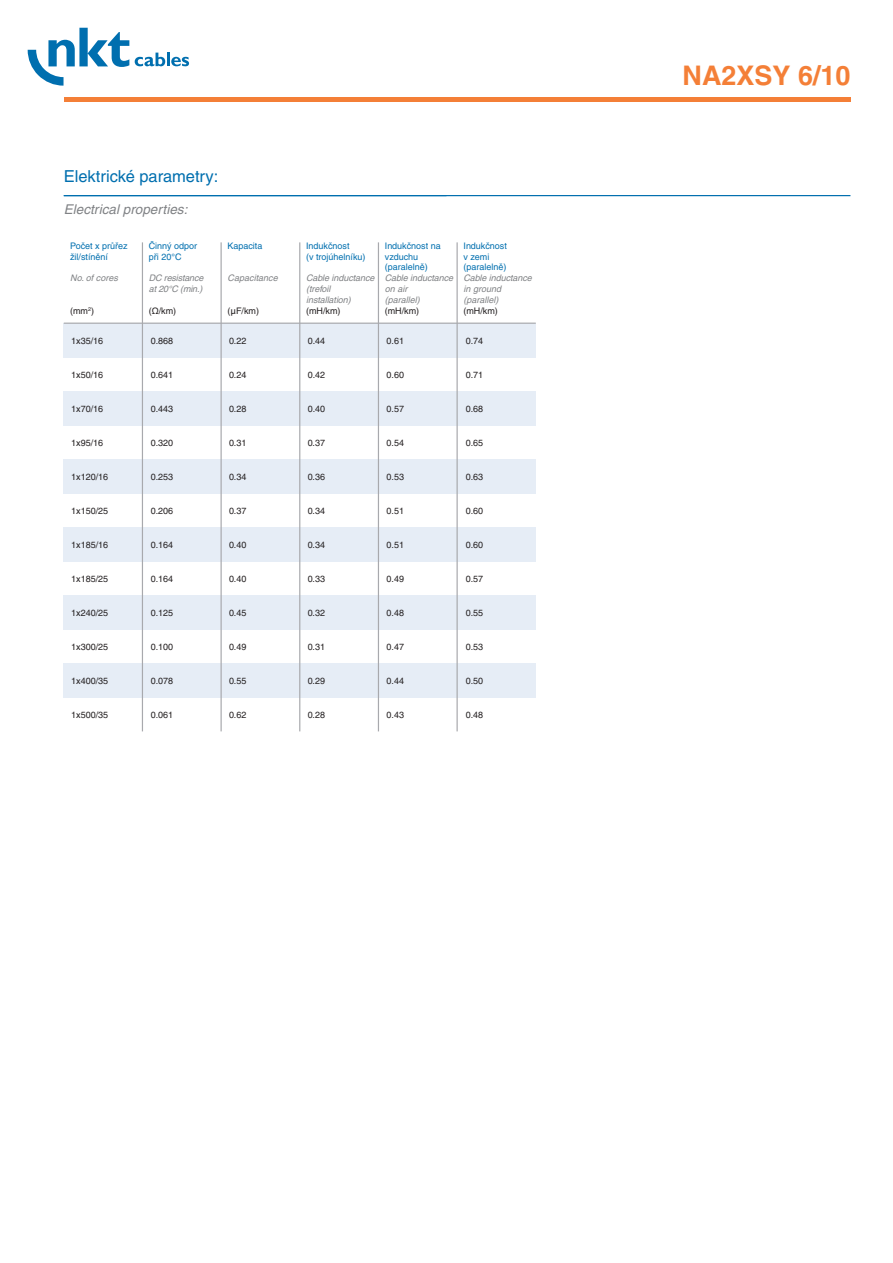
<style>
.page{position:relative;width:893px;height:1263px;background:#fff}
.page>*{position:absolute;margin:0;border:0;box-sizing:border-box;transform-origin:0 0}
.t1{font:700 27px "Helvetica CE";color:#f47f37}
.t2{font:16.5px "Helvetica CE";color:#006faf}
.t3{font:italic 13.5px "Helvetica CE";letter-spacing:.005em;color:#808285}
.t4{font:9px "Helvetica CE";color:#231f20}
.t5{font:italic 9px/10.8px "Helvetica CE";letter-spacing:-.005em;color:#808285}
.t6{font:9px/10.8px "Helvetica CE";color:#006faf}
.s1{font-family:"Helvetica"}
.s2{font-family:"Lucida Grande"}
</style>
<div class="page">
<svg style="left:28px;top:28px;width:101px;height:58px"></svg>
<svg style="left:135px;top:53px;width:54px;height:13px"></svg>
<hr style="left:64px;top:98px;width:786px;height:4px;background:#f47f37">
<hr style="left:64px;top:195px;width:786px;height:1px;background:#006faf">
<div style="left:64px;top:323px;width:472px;height:34px;background:#e6edf6"></div>
<div style="left:64px;top:391px;width:472px;height:34px;background:#e6edf6"></div>
<div style="left:64px;top:459px;width:472px;height:34px;background:#e6edf6"></div>
<div style="left:64px;top:527px;width:472px;height:34px;background:#e6edf6"></div>
<div style="left:64px;top:595px;width:472px;height:34px;background:#e6edf6"></div>
<div style="left:64px;top:663px;width:472px;height:34px;background:#e6edf6"></div>
<hr style="left:142px;top:242px;width:1px;height:489px;background:#a8a9ad">
<hr style="left:221px;top:242px;width:1px;height:489px;background:#a8a9ad">
<hr style="left:299px;top:242px;width:1px;height:489px;background:#a8a9ad">
<hr style="left:64px;top:323px;width:472px;height:1px;background:#a8a9ad">
<hr style="left:378px;top:242px;width:1px;height:489px;background:#a8a9ad">
<hr style="left:456px;top:242px;width:2px;height:489px;background:#a8a9ad">
<h2 class="t2" style="left:64px;top:170px;width:156px">Elektrické parametry:</h2>
<h3 class="t3" style="left:64px;top:204px;width:125px">Electrical properties:</h3>
<p class="t6" style="left:149px;top:241px;width:50px">Činný odpor při 20°C</p>
<p class="t5" style="left:149px;top:274px;width:56px">DC resistance at 20°C (min.)</p>
<p class="t4" style="left:149px;top:307px;width:29px">(<span class="s1">Ω</span>/km)</p>
<p class="t6" style="left:70px;top:241px;width:59px">Počet x průřez žil/stínění</p>
<p class="t5" style="left:70px;top:274px;width:49px">No. of cores</p>
<p class="t4" style="left:70px;top:307px;width:25px">(mm<sup>2</sup>)</p>
<p class="t4" style="left:71px;top:337px;width:33px">1x35/16</p>
<p class="t4" style="left:151px;top:337px;width:24px">0.868</p>
<p class="t4" style="left:229px;top:337px;width:19px">0.22</p>
<p class="t4" style="left:308px;top:337px;width:19px">0.44</p>
<p class="t4" style="left:387px;top:337px;width:19px">0.61</p>
<p class="t4" style="left:466px;top:337px;width:19px">0.74</p>
<p class="t4" style="left:71px;top:371px;width:33px">1x50/16</p>
<p class="t4" style="left:151px;top:371px;width:24px">0.641</p>
<p class="t4" style="left:229px;top:371px;width:19px">0.24</p>
<p class="t4" style="left:308px;top:371px;width:19px">0.42</p>
<p class="t4" style="left:387px;top:371px;width:19px">0.60</p>
<p class="t4" style="left:466px;top:371px;width:19px">0.71</p>
<p class="t4" style="left:71px;top:405px;width:33px">1x70/16</p>
<p class="t4" style="left:151px;top:405px;width:24px">0.443</p>
<p class="t4" style="left:229px;top:405px;width:19px">0.28</p>
<p class="t4" style="left:308px;top:405px;width:19px">0.40</p>
<p class="t4" style="left:387px;top:405px;width:19px">0.57</p>
<p class="t4" style="left:466px;top:405px;width:19px">0.68</p>
<p class="t4" style="left:71px;top:439px;width:33px">1x95/16</p>
<p class="t4" style="left:151px;top:439px;width:24px">0.320</p>
<p class="t4" style="left:229px;top:439px;width:19px">0.31</p>
<p class="t4" style="left:308px;top:439px;width:19px">0.37</p>
<p class="t4" style="left:387px;top:439px;width:19px">0.54</p>
<p class="t4" style="left:466px;top:439px;width:19px">0.65</p>
<p class="t4" style="left:71px;top:473px;width:38px">1x120/16</p>
<p class="t4" style="left:151px;top:473px;width:24px">0.253</p>
<p class="t4" style="left:229px;top:473px;width:19px">0.34</p>
<p class="t4" style="left:308px;top:473px;width:19px">0.36</p>
<p class="t4" style="left:387px;top:473px;width:19px">0.53</p>
<p class="t4" style="left:466px;top:473px;width:19px">0.63</p>
<p class="t4" style="left:71px;top:507px;width:38px">1x150/25</p>
<p class="t4" style="left:151px;top:507px;width:24px">0.206</p>
<p class="t4" style="left:229px;top:507px;width:19px">0.37</p>
<p class="t4" style="left:308px;top:507px;width:19px">0.34</p>
<p class="t4" style="left:387px;top:507px;width:19px">0.51</p>
<p class="t4" style="left:466px;top:507px;width:19px">0.60</p>
<p class="t4" style="left:71px;top:542px;width:38px">1x185/16</p>
<p class="t4" style="left:151px;top:542px;width:24px">0.164</p>
<p class="t4" style="left:229px;top:542px;width:19px">0.40</p>
<p class="t4" style="left:308px;top:542px;width:19px">0.34</p>
<p class="t4" style="left:387px;top:542px;width:19px">0.51</p>
<p class="t4" style="left:466px;top:542px;width:19px">0.60</p>
<p class="t4" style="left:71px;top:576px;width:38px">1x185/25</p>
<p class="t4" style="left:151px;top:576px;width:24px">0.164</p>
<p class="t4" style="left:229px;top:576px;width:19px">0.40</p>
<p class="t4" style="left:308px;top:576px;width:19px">0.33</p>
<p class="t4" style="left:387px;top:576px;width:19px">0.49</p>
<p class="t4" style="left:466px;top:576px;width:19px">0.57</p>
<p class="t4" style="left:71px;top:610px;width:38px">1x240/25</p>
<p class="t4" style="left:151px;top:610px;width:24px">0.125</p>
<p class="t4" style="left:229px;top:610px;width:19px">0.45</p>
<p class="t4" style="left:308px;top:610px;width:19px">0.32</p>
<p class="t4" style="left:387px;top:610px;width:19px">0.48</p>
<p class="t4" style="left:466px;top:610px;width:19px">0.55</p>
<p class="t4" style="left:71px;top:644px;width:38px">1x300/25</p>
<p class="t4" style="left:151px;top:644px;width:24px">0.100</p>
<p class="t4" style="left:229px;top:644px;width:19px">0.49</p>
<p class="t4" style="left:308px;top:644px;width:19px">0.31</p>
<p class="t4" style="left:387px;top:644px;width:19px">0.47</p>
<p class="t4" style="left:466px;top:644px;width:19px">0.53</p>
<p class="t4" style="left:71px;top:678px;width:38px">1x400/35</p>
<p class="t4" style="left:151px;top:678px;width:24px">0.078</p>
<p class="t4" style="left:229px;top:678px;width:19px">0.55</p>
<p class="t4" style="left:308px;top:678px;width:19px">0.29</p>
<p class="t4" style="left:387px;top:678px;width:19px">0.44</p>
<p class="t4" style="left:466px;top:678px;width:19px">0.50</p>
<p class="t4" style="left:71px;top:712px;width:38px">1x500/35</p>
<p class="t4" style="left:151px;top:712px;width:24px">0.061</p>
<p class="t4" style="left:229px;top:712px;width:19px">0.62</p>
<p class="t4" style="left:308px;top:712px;width:19px">0.28</p>
<p class="t4" style="left:387px;top:712px;width:19px">0.43</p>
<p class="t4" style="left:466px;top:712px;width:19px">0.48</p>
<p class="t6" style="left:306px;top:241px;width:61px">Indukčnost<br>(v trojúhelníku)</p>
<p class="t5" style="left:306px;top:274px;width:70px">Cable inductance (trefoil installation)</p>
<p class="t4" style="left:306px;top:307px;width:36px">(mH/km)</p>
<p class="t6" style="left:385px;top:241px;width:57px">Indukčnost na vzduchu (paralelně)</p>
<p class="t5" style="left:385px;top:274px;width:70px">Cable inductance on air<br>(parallel)</p>
<p class="t4" style="left:385px;top:307px;width:36px">(mH/km)</p>
<p class="t6" style="left:463px;top:241px;width:45px">Indukčnost v zemi (paralelně)</p>
<p class="t5" style="left:463px;top:274px;width:70px">Cable inductance in ground (parallel)</p>
<p class="t4" style="left:463px;top:307px;width:36px">(mH/km)</p>
<p class="t6" style="left:227px;top:241px;width:36px">Kapacita</p>
<p class="t5" style="left:227px;top:274px;width:52px">Capacitance</p>
<p class="t4" style="left:227px;top:308px;width:33px">(<span class="s2">µ</span>F/km)</p>
<h1 class="t1" style="left:682px;top:66px;width:169px">NA2XSY 6/10</h1>
</div>
